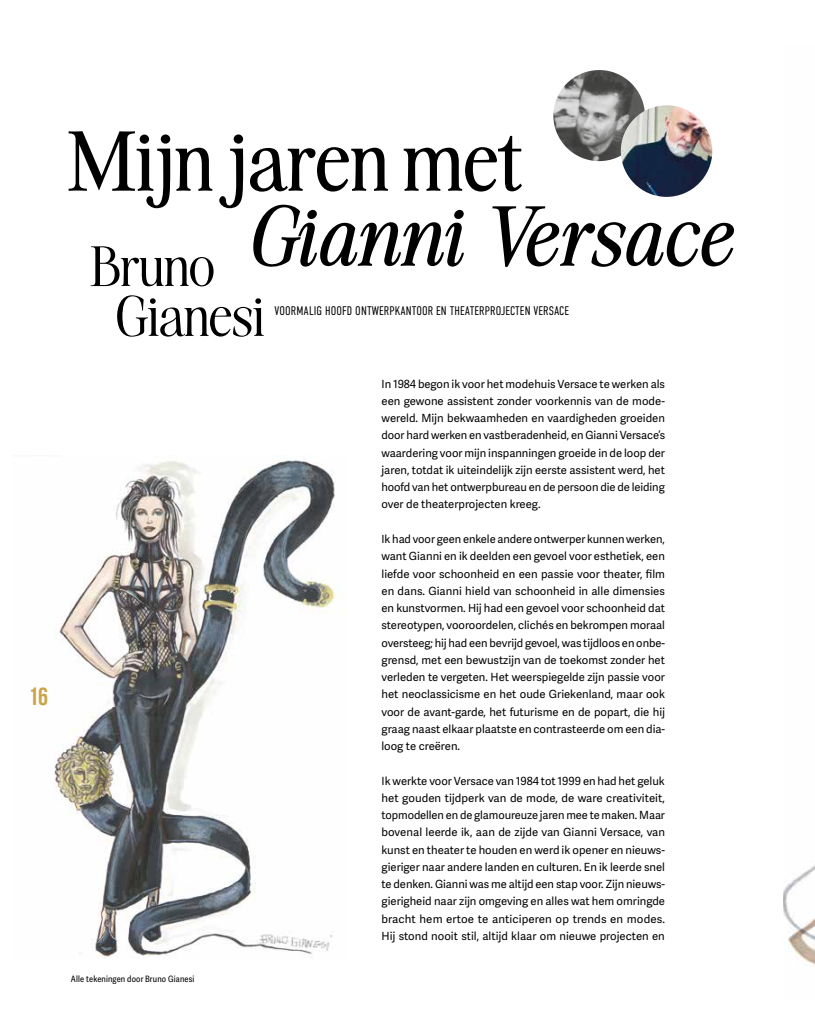
<style>
.page{position:relative;width:815px;height:1028px;background:#fff}
.page>*{position:absolute;margin:0;border:0;box-sizing:border-box;transform-origin:0 0}
.t1{font:italic 90px "Very Vogue Text";letter-spacing:-.02em;color:#000}
.t2{font:90px "Very Vogue Text";color:#000}
.t3{font:60px/50px "Very Vogue Display";color:#000}
.t4{font:25px "Bebas Neue";color:#cba449}
.t5{font:300 12.5px "DIN Condensed";letter-spacing:.01em;color:#000}
.t6{font:11.25px/17.2px "Adelle Sans";color:#000;text-align:justify}
.t7{font:8.75px "Adelle Sans Cnd";letter-spacing:.02em;color:#000}
</style>
<div class="page">
<img style="left:54px;top:460px;width:289px;height:498px">
<img style="left:553px;top:70px;width:92px;height:91px;border-radius:46px">
<img style="left:621px;top:105px;width:91px;height:92px;border-radius:46px">
<img style="left:783px;top:865px;width:32px;height:98px">
<h3 class="t4" style="left:28px;top:682px;width:21px">16</h3>
<h1 class="t2" style="left:67px;top:109px;width:457px">Mijn jaren met</h1>
<h1 class="t1" style="left:245px;top:185px;width:487px">Gianni Versace</h1>
<h2 class="t3" style="left:116px;top:240px;width:150px;text-indent:-26px">Bruno<br>Gianesi</h2>
<p class="t5" style="left:274px;top:303px;width:296px">VOORMALIG HOOFD ONTWERPKANTOOR EN THEATERPROJECTEN VERSACE</p>
<p class="t7" style="left:71px;top:973px;width:125px">Alle tekeningen door Bruno Gianesi</p>
<p class="t6" style="left:381px;top:375px;width:285px">In 1984 begon ik voor het modehuis Versace te werken als een gewone assistent zonder voorkennis van de mode&shy;wereld. Mijn bekwaamheden en vaardigheden groeiden door hard werken en vastberadenheid, en Gianni Versace’s waardering voor mijn inspanningen groeide in de loop der jaren, totdat ik uiteindelijk zijn eerste assistent werd, het hoofd van het ontwerpbureau en de persoon die de leiding over de theaterprojecten kreeg.</p>
<p class="t6" style="left:381px;top:531px;width:285px">Ik had voor geen enkele andere ontwerper kunnen werken, want Gianni en ik deelden een gevoel voor esthetiek, een liefde voor schoonheid en een passie voor theater, film en dans. Gianni hield van schoonheid in alle dimensies en kunstvormen. Hij had een gevoel voor schoonheid dat stereotypen, vooroordelen, clichés en bekrompen moraal oversteeg; hij had een bevrijd gevoel, was tijdloos en onbe&shy;grensd, met een bewustzijn van de toekomst zonder het verleden te vergeten. Het weerspiegelde zijn passie voor het neoclassicisme en het oude Griekenland, maar ook voor de avant-garde, het futurisme en de popart, die hij graag naast elkaar plaatste en contrasteerde om een dia&shy;loog te creëren.</p>
<p class="t6" style="left:381px;top:772px;width:285px">Ik werkte voor Versace van 1984 tot 1999 en had het geluk het gouden tijdperk van de mode, de ware creativiteit, topmodellen en de glamoureuze jaren mee te maken. Maar bovenal leerde ik, aan de zijde van Gianni Versace, van kunst en theater te houden en werd ik opener en nieuws&shy;gieriger naar andere landen en culturen. En ik leerde snel te denken. Gianni was me altijd een stap voor. Zijn nieuws&shy;gierigheid naar zijn omgeving en alles wat hem omringde bracht hem ertoe te anticiperen op trends en modes.<br>Hij stond nooit stil, altijd klaar om nieuwe projecten en</p>
</div>
